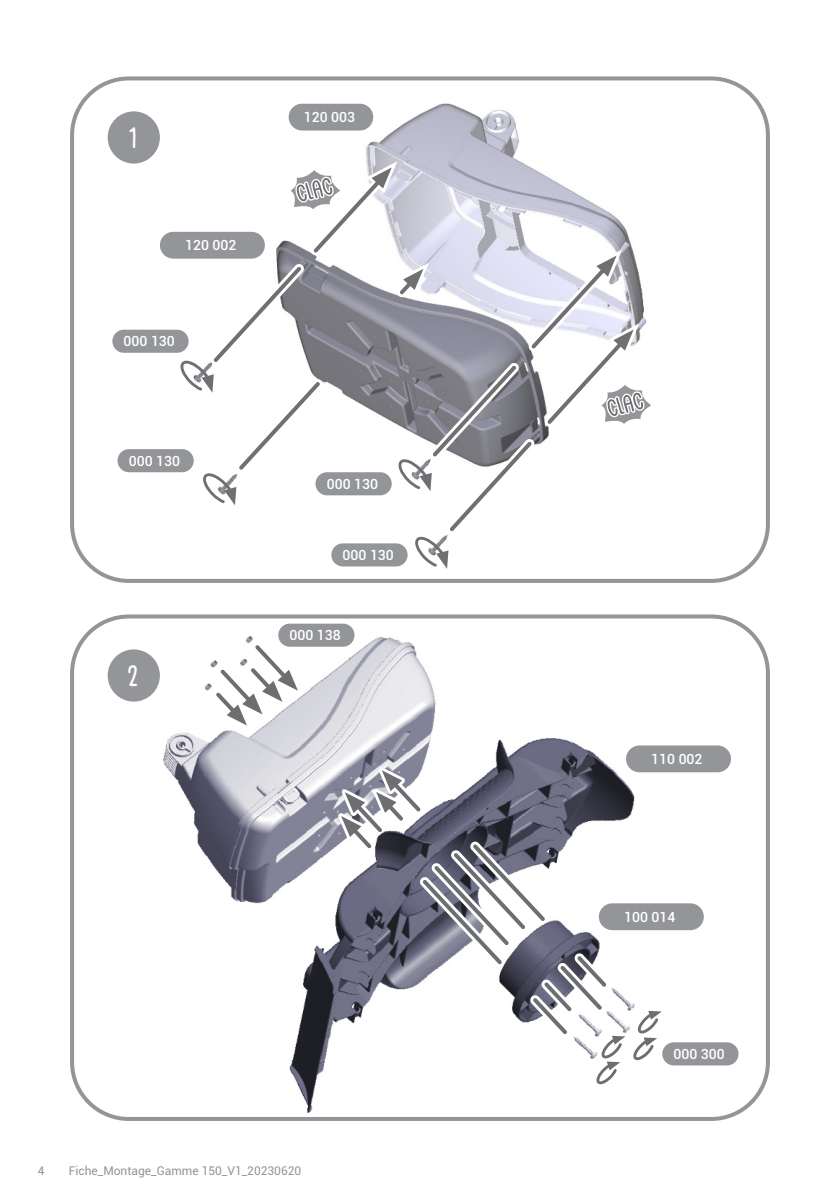
<style>
.page{position:relative;width:840px;height:1191px;background:#fff}
.page>*{position:absolute;margin:0;border:0;box-sizing:border-box;transform-origin:0 0}
.t1{font:28px "Direkteur";color:#fff}
.t2{font:500 14px "Roboto";color:#fff}
.t3{font:12px "Roboto";color:#939598}
</style>
<div class="page">
<img style="left:163px;top:626px;width:555px;height:487px">
<img style="left:198px;top:631px;width:74px;height:59px">
<div style="left:70px;top:614px;width:699px;height:507px;border:4px solid #939598;border-radius:57px"></div>
<img style="left:115px;top:103px;width:404px;height:370px">
<div style="left:70px;top:76px;width:699px;height:507px;border:4px solid #939598;border-radius:57px"></div>
<div style="left:106px;top:647px;width:56px;height:56px;background:#939598;border-radius:50%"></div>
<div style="left:104px;top:645px;width:60px;height:60px;border:4px solid #fff;border-radius:50%"></div>
<div style="left:106px;top:109px;width:56px;height:57px;background:#939598;border-radius:50%"></div>
<div style="left:104px;top:107px;width:60px;height:61px;border:4px solid #fff;border-radius:50%"></div>
<div style="left:289px;top:105px;width:83px;height:25px;background:#939598;border-radius:12px"></div>
<div style="left:288px;top:104px;width:85px;height:26px;border:2px solid #939598;border-radius:12px"></div>
<div style="left:161px;top:233px;width:103px;height:25px;background:#939598;border-radius:12px"></div>
<div style="left:160px;top:232px;width:105px;height:27px;border:2px solid #939598;border-radius:12px"></div>
<div style="left:626px;top:746px;width:103px;height:25px;background:#939598;border-radius:12px"></div>
<div style="left:625px;top:745px;width:105px;height:27px;border:2px solid #939598;border-radius:12px"></div>
<div style="left:599px;top:904px;width:103px;height:25px;background:#939598;border-radius:12px"></div>
<div style="left:598px;top:903px;width:105px;height:27px;border:2px solid #939598;border-radius:12px"></div>
<div style="left:113px;top:331px;width:74px;height:21px;background:#939598;border-radius:11px"></div>
<div style="left:112px;top:330px;width:76px;height:23px;border:2px solid #939598;border-radius:11px"></div>
<div style="left:118px;top:450px;width:75px;height:21px;background:#939598;border-radius:11px"></div>
<div style="left:117px;top:449px;width:77px;height:23px;border:2px solid #939598;border-radius:11px"></div>
<div style="left:279px;top:624px;width:74px;height:22px;background:#939598;border-radius:11px"></div>
<div style="left:278px;top:623px;width:76px;height:23px;border:2px solid #939598;border-radius:11px"></div>
<div style="left:662px;top:1043px;width:75px;height:21px;background:#939598;border-radius:11px"></div>
<div style="left:662px;top:1042px;width:76px;height:23px;border:2px solid #939598;border-radius:11px"></div>
<svg style="left:180px;top:161px;width:471px;height:408px"></svg>
<svg style="left:213px;top:642px;width:88px;height:86px"></svg>
<svg style="left:338px;top:767px;width:326px;height:320px"></svg>
<h1 class="t1" style="left:129px;top:127px;width:9px">1</h1>
<p class="t2" style="left:185px;top:240px;width:53px">120 002</p>
<p class="t2" style="left:124px;top:336px;width:53px">000 130</p>
<p class="t2" style="left:129px;top:455px;width:53px">000 130</p>
<h1 class="t1" style="left:127px;top:664px;width:12px">2</h1>
<p class="t2" style="left:304px;top:112px;width:53px">120 003</p>
<p class="t2" style="left:326px;top:478px;width:53px">000 130</p>
<p class="t2" style="left:342px;top:549px;width:53px">000 130</p>
<p class="t2" style="left:289px;top:630px;width:53px">000 138</p>
<p class="t3" style="left:38px;top:1166px;width:8px">4</p>
<p class="t3" style="left:69px;top:1166px;width:234px">Fiche_Montage_Gamme 150_V1_20230620</p>
<p class="t2" style="left:651px;top:753px;width:53px">110 002</p>
<p class="t2" style="left:623px;top:911px;width:53px">100 014</p>
<p class="t2" style="left:673px;top:1048px;width:53px">000 300</p>
</div>
